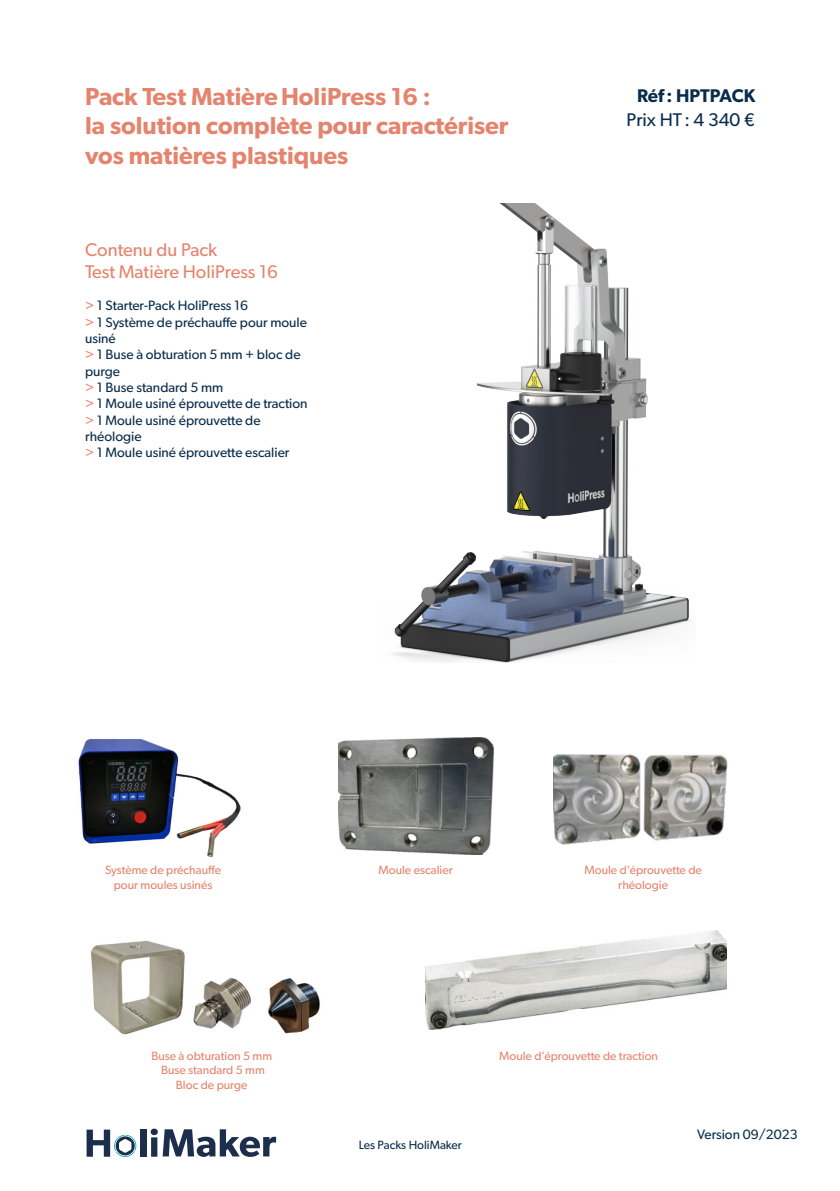
<style>
.page{position:relative;width:840px;height:1191px;background:#fff}
.page>*{position:absolute;margin:0;border:0;box-sizing:border-box;transform-origin:0 0}
.Titres_produits{font:600 24.6px "Gibson";color:#e5846d}
.Références{font:18.4px "Gibson";color:#e5846d}
.Références-2{font:18.4px "Gibson";color:#092c4b}
.Références-3{font:600 18.4px "Gibson";color:#092c4b}
.Textes_produits{font:13.6px/16.4px "Gibson";color:#092c4b}
.Textes_produits-2{font:13.6px "Gibson";color:#072e4b}
.Famille_de_produit{font:12px/14.4px "Gibson";color:#e5846d;text-align:center}
.Famille_de_produit-2{font:12px "Gibson";color:#092c4b}
.s1{color:#e5846d}
</style>
<div class="page">
<img style="left:393px;top:204px;width:297px;height:458px">
<img style="left:250px;top:978px;width:70px;height:56px">
<img style="left:90px;top:940px;width:160px;height:95px">
<img style="left:78px;top:738px;width:163px;height:120px">
<img style="left:553px;top:754px;width:175px;height:91px">
<img style="left:338px;top:738px;width:155px;height:116px">
<img style="left:425px;top:930px;width:300px;height:99px">
<div style="left:140px;top:1129px;width:6px;height:27px;background:#1d2d4c"></div>
<svg style="left:150px;top:1128px;width:126px;height:28px"></svg>
<svg style="left:86px;top:1129px;width:50px;height:28px"></svg>
<p class="Titres_produits" style="left:85px;top:82px;width:347px">Pack Test MatièreHoliPress 16 :</p>
<p class="Titres_produits" style="left:85px;top:111px;width:424px">la solution complète pour caractériser</p>
<p class="Titres_produits" style="left:85px;top:141px;width:264px">vos matières plastiques</p>
<p class="Références" style="left:85px;top:238px;width:134px">Contenu du Pack</p>
<p class="Références" style="left:85px;top:260px;width:194px">Test Matière HoliPress 16</p>
<p class="Textes_produits" style="left:85px;top:297px;width:164px"><span class="s1">&gt;</span> 1 Starter-Pack HoliPress 16</p>
<p class="Textes_produits" style="left:85px;top:314px;width:223px"><span class="s1">&gt;</span> 1 Système de préchauffe pour moule usiné</p>
<p class="Textes_produits" style="left:85px;top:346px;width:217px"><span class="s1">&gt;</span> 1 Buse à obturation 5 mm + bloc de purge</p>
<p class="Textes_produits" style="left:85px;top:379px;width:139px"><span class="s1">&gt;</span> 1 Buse standard 5 mm</p>
<p class="Textes_produits" style="left:85px;top:395px;width:224px"><span class="s1">&gt;</span> 1 Moule usiné éprouvette de traction</p>
<p class="Textes_produits" style="left:85px;top:411px;width:177px"><span class="s1">&gt;</span> 1 Moule usiné éprouvette de rhéologie</p>
<p class="Textes_produits" style="left:85px;top:444px;width:206px"><span class="s1">&gt;</span> 1 Moule usiné éprouvette escalier</p>
<p class="Références-3" style="left:636px;top:84px;width:120px">Réf: HPTPACK</p>
<p class="Références-2" style="left:626px;top:109px;width:130px">Prix HT: 4 340 €</p>
<p class="Famille_de_produit" style="left:105px;top:863px;width:118px">Système de préchauffe pour moules usinés</p>
<p class="Famille_de_produit" style="left:378px;top:863px;width:76px">Moule escalier</p>
<p class="Famille_de_produit" style="left:584px;top:863px;width:119px">Moule d’éprouvette de rhéologie</p>
<p class="Famille_de_produit" style="left:151px;top:1048px;width:122px">Buse à obturation 5 mm</p>
<p class="Famille_de_produit" style="left:161px;top:1062px;width:105px">Buse standard 5 mm</p>
<p class="Famille_de_produit" style="left:176px;top:1077px;width:73px">Bloc de purge</p>
<p class="Famille_de_produit-2" style="left:359px;top:1138px;width:104px">Les Packs HoliMaker</p>
<p class="Famille_de_produit" style="left:499px;top:1048px;width:160px">Moule d’éprouvette de traction</p>
<p class="Textes_produits-2" style="left:696px;top:1126px;width:102px">Version 09/2023</p>
</div>
